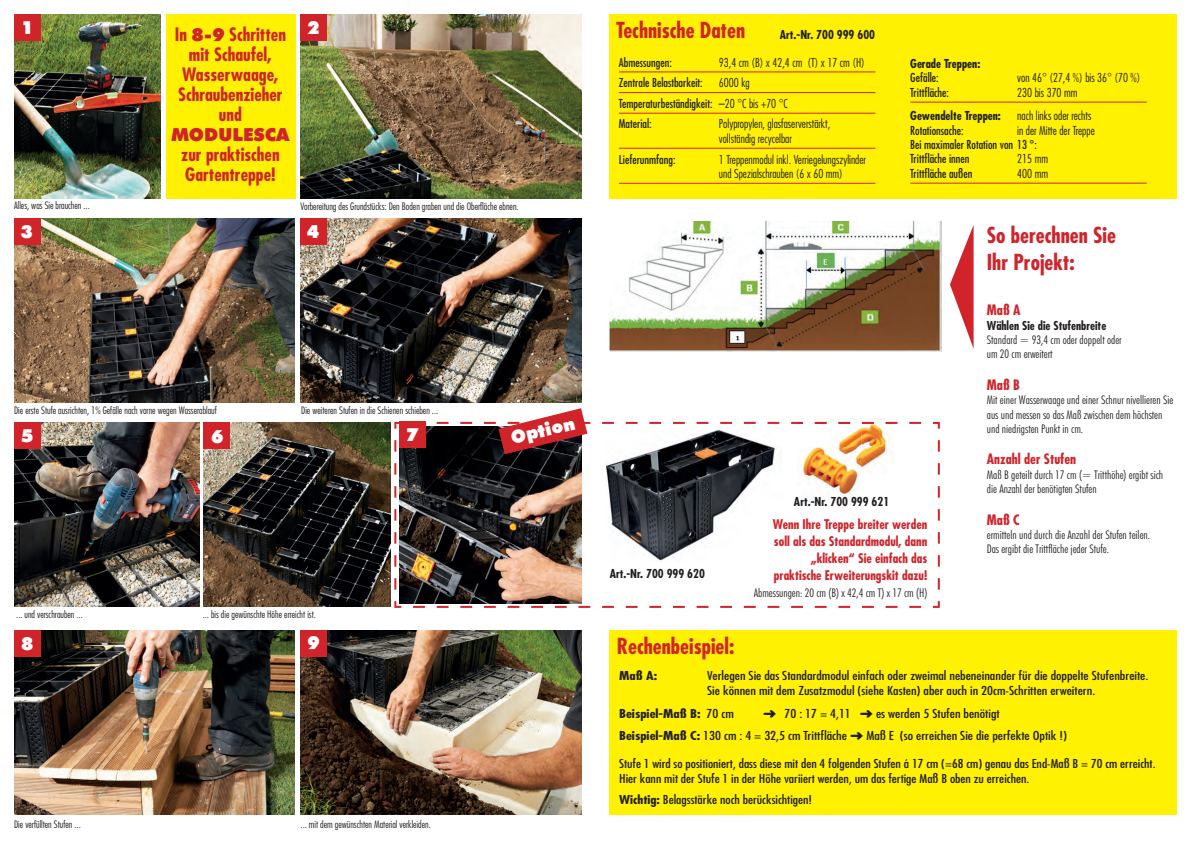
<style>
.page{position:relative;width:1191px;height:842px;background:#fff}
.page>*{position:absolute;margin:0;border:0;box-sizing:border-box;transform-origin:0 0}
.t1{font:700 condensed 21.5px/27px "Futura";color:#d1232a}
.t2{font:700 condensed 18px/20px "Futura";color:#d1232a;text-align:center}
.t3{font:900 18px "Futura BT";color:#fff}
.t4{font:900 18px "Futura BT";color:#d1232a}
.t5{font:700 condensed 14px "Futura";color:#d1232a}
.t6{font:700 condensed 13px/17px "Futura";color:#d1232a;text-align:right}
.t7{font:300 condensed 12px/14.4px "Futura BT";color:#231f20}
.t8{font:condensed 12px/14.4px "Futura";color:#231f20;scale:1.2 1}
.t9{font:300 condensed 12px/14.4px "Futura";color:#231f20}
.t10{font:condensed 12px/14.4px "Futura";color:#231f20;scale:1.16 1}
.t11{font:condensed 12px/20.6px "Futura";color:#231f20}
.t12{font:700 condensed 12px "Futura";color:#231f20}
.t13{font:700 condensed 12px "Futura";color:#231f20;scale:1.2 1}
.t14{font:300 condensed 10px "Futura";color:#231f20}
.s1{font-family:"Futura BT";font-weight:900;font-stretch:normal}
.s2{font-weight:300}
.s3{font-weight:400}
.s4{font-weight:700}
</style>
<div class="page">
<svg style="left:394px;top:421px;width:546px;height:187px"></svg>
<div style="left:166px;top:14px;width:130px;height:184px;background:#fff101"></div>
<div style="left:609px;top:14px;width:567px;height:184px;background:#fff101"></div>
<div style="left:609px;top:630px;width:567px;height:184px;background:#fff101"></div>
<img style="left:300px;top:630px;width:281px;height:184px">
<img style="left:14px;top:630px;width:281px;height:184px">
<img style="left:14px;top:14px;width:146px;height:184px">
<img style="left:14px;top:218px;width:281px;height:185px">
<img style="left:14px;top:422px;width:186px;height:185px">
<img style="left:300px;top:14px;width:281px;height:184px">
<img style="left:300px;top:218px;width:281px;height:185px">
<img style="left:203px;top:422px;width:187px;height:185px">
<img style="left:399px;top:427px;width:182px;height:176px">
<img style="left:606px;top:426px;width:176px;height:135px">
<img style="left:797px;top:421px;width:96px;height:82px">
<img style="left:797px;top:422px;width:96px;height:2px">
<hr style="left:619px;top:72px;width:256px;height:1px;background:#d1232a">
<hr style="left:619px;top:92px;width:256px;height:1px;background:#d1232a">
<hr style="left:619px;top:113px;width:256px;height:1px;background:#d1232a">
<hr style="left:619px;top:148px;width:256px;height:1px;background:#d1232a">
<hr style="left:619px;top:183px;width:256px;height:1px;background:#d1232a">
<hr style="left:910px;top:102px;width:236px;height:1px;background:#d1232a">
<hr style="left:910px;top:183px;width:236px;height:1px;background:#d1232a">
<div style="left:14px;top:14px;width:26px;height:26px;background:#d1232a"></div>
<div style="left:14px;top:218px;width:26px;height:26px;background:#d1232a"></div>
<div style="left:14px;top:422px;width:26px;height:27px;background:#d1232a"></div>
<div style="left:203px;top:422px;width:27px;height:27px;background:#d1232a"></div>
<div style="left:399px;top:422px;width:26px;height:26px;background:#d1232a"></div>
<div style="left:300px;top:14px;width:27px;height:26px;background:#d1232a"></div>
<div style="left:300px;top:218px;width:27px;height:26px;background:#d1232a"></div>
<svg style="left:484px;top:408px;width:106px;height:46px"></svg>
<div style="left:300px;top:630px;width:27px;height:26px;background:#d1232a"></div>
<div style="left:14px;top:630px;width:26px;height:26px;background:#d1232a"></div>
<img style="left:609px;top:221px;width:332px;height:130px">
<svg style="left:950px;top:226px;width:23px;height:121px"></svg>
<h2 class="t3" style="left:21px;top:16px;width:14px">1</h2>
<h2 class="t2" style="left:175px;top:24px;width:113px">In <span class="s1">8-9</span> Schritten mit Schaufel,<br>Wasserwaage,<br>Schraubenzieher und</h2>
<h2 class="t4" style="left:171px;top:123px;width:120px">MODULESCA</h2>
<h2 class="t2" style="left:181px;top:144px;width:100px;text-align:left">zur praktischen<br>Gartentreppe!</h2>
<h2 class="t3" style="left:307px;top:16px;width:14px">2</h2>
<p class="t14" style="left:14px;top:199px;width:77px">Alles, was Sie brauchen ...</p>
<p class="t14" style="left:300px;top:200px;width:220px">Vorbereitung des Grundstücks: Den Boden graben und die Oberfläche ebnen.</p>
<h2 class="t3" style="left:20px;top:220px;width:14px">3</h2>
<h2 class="t3" style="left:307px;top:221px;width:14px">4</h2>
<p class="t14" style="left:14px;top:404px;width:204px">Die erste Stufe ausrichten, 1% Gefälle nach vorne wegen Wasserablauf</p>
<p class="t14" style="left:301px;top:404px;width:138px">Die weiteren Stufen in die Schienen schieben ...</p>
<h2 class="t3" style="left:21px;top:424px;width:14px">5</h2>
<h2 class="t3" style="left:211px;top:426px;width:14px">6</h2>
<h2 class="t3" style="left:406px;top:423px;width:14px">7</h2>
<h2 class="t3" style="left:508px;top:427px;width:67px;rotate:-13deg">Option</h2>
<p class="t14" style="left:16px;top:608px;width:68px">... und verschrauben ...</p>
<p class="t14" style="left:203px;top:608px;width:115px">... bis die gewünschte Höhe erreicht ist.</p>
<h2 class="t3" style="left:21px;top:633px;width:14px">8</h2>
<h2 class="t3" style="left:307px;top:632px;width:14px">9</h2>
<p class="t14" style="left:14px;top:817px;width:68px">Die verfüllten Stufen ...</p>
<p class="t14" style="left:300px;top:817px;width:132px">... mit dem gewünschten Material verkleiden.</p>
<h1 class="t1" style="left:616px;top:17px;width:131px">Technische Daten</h1>
<p class="t12" style="left:780px;top:26px;width:97px">Art.-Nr. 700 999 600</p>
<p class="t11" style="left:619px;top:52px;width:54px">Abmessungen:</p>
<p class="t9" style="left:719px;top:55px;width:147px">93,4 cm (B) x 42,4 cm (T) x 17 cm (H)</p>
<p class="t11" style="left:619px;top:72px;width:85px">Zentrale Belastbarkeit:</p>
<p class="t11" style="left:619px;top:72px;width:171px;text-indent:100px"><span class="s2">6000 kg<br></span>Temperaturbeständigkeit: <span class="s2">–20 °C bis +70 °C<br></span>Material:</p>
<p class="t9" style="left:719px;top:117px;width:113px">Polypropylen, glasfaserverstärkt, vollständig recycelbar</p>
<p class="t11" style="left:619px;top:149px;width:58px">Lieferunmfang:</p>
<p class="t9" style="left:719px;top:152px;width:149px">1 Treppenmodul inkl. Verriegelungszylinder und Spezialschrauben (6 x 60 mm)</p>
<p class="t12" style="left:910px;top:56px;width:72px">Gerade Treppen:</p>
<p class="t11" style="left:910px;top:67px;width:30px">Gefälle:</p>
<p class="t9" style="left:1017px;top:71px;width:125px">von 46° (27,4 %) bis 36° (70 %)</p>
<p class="t11" style="left:910px;top:82px;width:40px">Trittfläche:</p>
<p class="t9" style="left:1017px;top:85px;width:62px">230 bis 370 mm</p>
<p class="t12" style="left:910px;top:108px;width:92px">Gewendelte Treppen:</p>
<p class="t9" style="left:1017px;top:108px;width:76px">nach links oder rechts</p>
<p class="t11" style="left:910px;top:120px;width:55px">Rotationsache:</p>
<p class="t9" style="left:1017px;top:123px;width:79px">in der Mitte der Treppe</p>
<p class="t11" style="left:910px;top:137px;width:128px;line-height:14.4px">Bei maximaler Rotation von 13 °:<br>Trittfläche innen</p>
<p class="t9" style="left:1017px;top:152px;width:32px">215 mm</p>
<p class="t11" style="left:910px;top:163px;width:64px">Trittfläche außen</p>
<p class="t9" style="left:1017px;top:166px;width:32px">400 mm</p>
<h1 class="t1" style="left:986px;top:222px;width:131px">So berechnen Sie<br>Ihr Projekt:</h1>
<p class="t12" style="left:609px;top:566px;width:97px">Art.-Nr. 700 999 620</p>
<h1 class="t1" style="left:617px;top:633px;width:119px">Rechenbeispiel:</h1>
<p class="t12" style="left:794px;top:493px;width:97px">Art.-Nr. 700 999 621</p>
<p class="t6" style="left:773px;top:515px;width:156px">Wenn Ihre Treppe breiter werden soll als das Standardmodul, dann „klicken“ Sie einfach das praktische Erweiterungskit dazu!</p>
<p class="t7" style="left:754px;top:585px;width:175px">Abmessungen: 20 cm (B) x 42,4 cm T) x 17 cm (H)</p>
<p class="t5" style="left:986px;top:301px;width:35px">Maß A</p>
<p class="t12" style="left:986px;top:317px;width:121px">Wählen Sie die Stufenbreite</p>
<p class="t7" style="left:986px;top:332px;width:136px">Standard = 93,4 cm oder doppelt oder um 20 cm erweitert</p>
<p class="t5" style="left:986px;top:376px;width:34px">Maß B</p>
<p class="t7" style="left:986px;top:393px;width:188px">Mit einer Wasserwaage und einer Schnur nivellieren Sie aus und messen so das Maß zwischen dem höchsten und niedrigsten Punkt in cm.</p>
<p class="t5" style="left:986px;top:450px;width:91px">Anzahl der Stufen</p>
<p class="t7" style="left:986px;top:467px;width:178px">Maß B geteilt durch 17 cm (= Tritthöhe) ergibt sich die Anzahl der benötigten Stufen</p>
<p class="t5" style="left:986px;top:510px;width:34px">Maß C</p>
<p class="t7" style="left:986px;top:527px;width:165px">ermitteln und durch die Anzahl der Stufen teilen.<br>Das ergibt die Trittfläche jeder Stufe.</p>
<p class="t13" style="left:619px;top:668px;width:33px">Maß A:</p>
<p class="t8" style="left:707px;top:668px;width:369px">Verlegen Sie das Standardmodul einfach oder zweimal nebeneinander für die doppelte Stufenbreite.<br>Sie können mit dem Zusatzmodul (siehe Kasten) aber auch in 20cm-Schritten erweitern.</p>
<p class="t13" style="left:619px;top:706px;width:97px">Beispiel-Maß B: <span class="s3">70 cm</span></p>
<p class="t8" style="left:619px;top:703px;width:375px;line-height:21.4px;text-indent:144px">➜ 70 : 17 = 4,11 ➜ es werden 5 Stufen benötigt<br><span class="s4">Beispiel-Maß C:</span> 130 cm : 4 = 32,5 cm Trittfläche ➜ Maß E (so erreichen Sie die perfekte Optik !)</p>
<p class="t10" style="left:619px;top:756px;width:464px">Stufe 1 wird so positioniert, dass diese mit den 4 folgenden Stufen á 17 cm (=68 cm) genau das End-Maß B = 70 cm erreicht.<br>Hier kann mit der Stufe 1 in der Höhe variiert werden, um das fertige Maß B oben zu erreichen.</p>
<p class="t10" style="left:619px;top:792px;width:168px"><span class="s4">Wichtig:</span> Belagsstärke noch berücksichtigen!</p>
</div>
